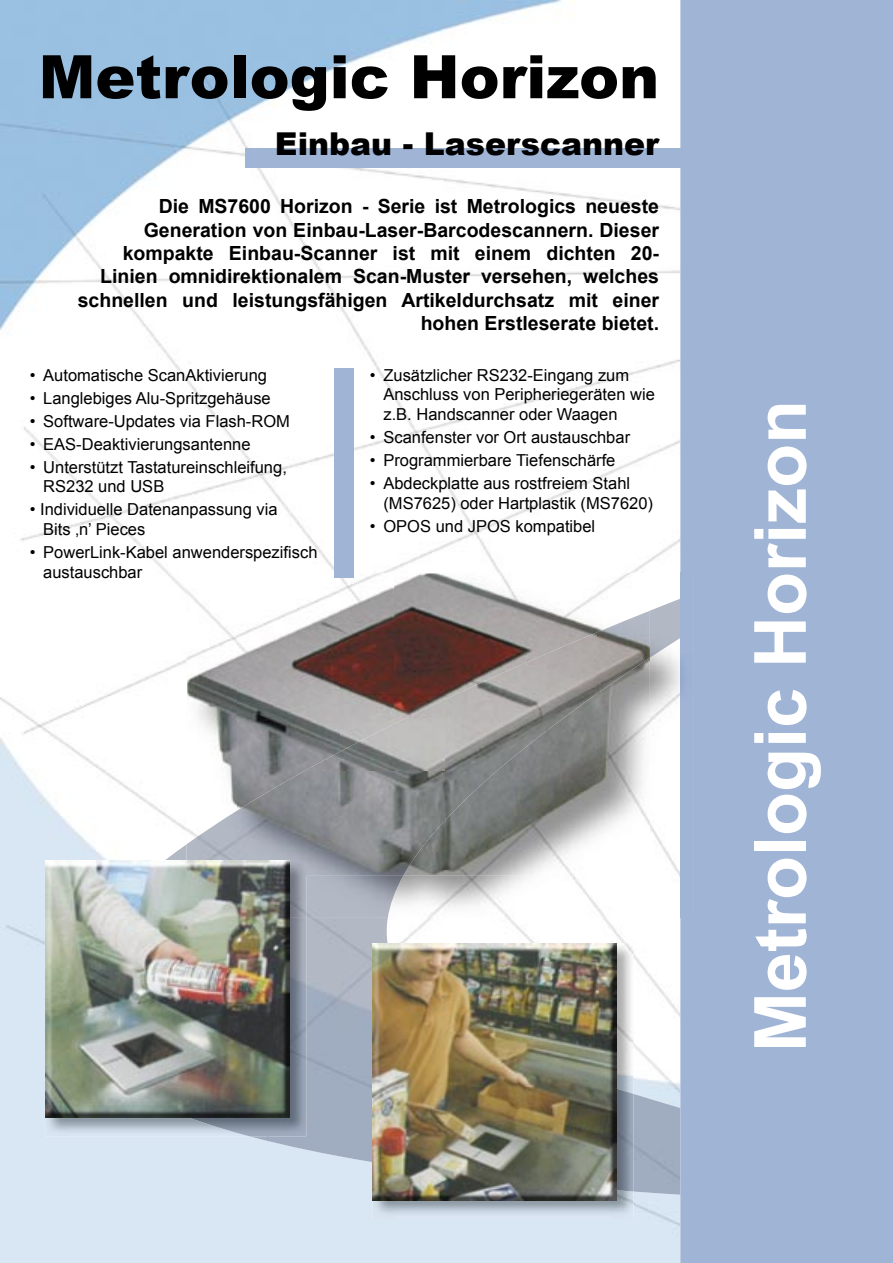
<style>
.page{position:relative;width:893px;height:1263px;background:#fff}
.page>*{position:absolute;margin:0;border:0;box-sizing:border-box;transform-origin:0 0}
.t1{font:700 72px "Arial";color:#fff}
.t2{font:900 60px "Arial";color:#000}
.t3{font:900 31.5px "Arial";color:#000}
.t4{font:700 19.5px/23.4px "Arial";color:#000;text-align:right}
.t5{font:16.5px/19.8px "Arial";color:#000}
</style>
<div class="page">
<img style="left:0;top:0;width:680px;height:1263px">
<img style="left:267px;top:918px;width:157px;height:277px">
<img style="left:633px;top:1044px;width:47px;height:151px">
<img style="left:216px;top:1136px;width:53px;height:9px">
<img style="left:165px;top:844px;width:22px;height:16px">
<div style="left:680px;top:0;width:213px;height:1263px;background:#a0b4d6"></div>
<div style="left:246px;top:148px;width:438px;height:19px;background:#a0b4d6"></div>
<img style="left:434px;top:870px;width:246px;height:48px">
<img style="left:650px;top:573px;width:30px;height:297px">
<img style="left:306px;top:875px;width:128px;height:43px">
<img style="left:650px;top:599px;width:30px;height:107px">
<div style="left:680px;top:573px;width:14px;height:345px;background:#a0b4d5"></div>
<img style="left:187px;top:573px;width:51px;height:196px">
<img style="left:393px;top:573px;width:257px;height:302px">
<img style="left:238px;top:573px;width:102px;height:196px">
<img style="left:340px;top:573px;width:53px;height:143px">
<img style="left:187px;top:769px;width:258px;height:106px">
<img style="left:444px;top:663px;width:103px;height:160px">
<img style="left:289px;top:716px;width:156px;height:54px">
<img style="left:546px;top:611px;width:53px;height:159px">
<img style="left:392px;top:663px;width:53px;height:54px">
<img style="left:598px;top:611px;width:52px;height:106px">
<img style="left:495px;top:611px;width:52px;height:53px">
<img style="left:0;top:860px;width:306px;height:276px">
<img style="left:289px;top:875px;width:17px;height:43px">
<img style="left:289px;top:860px;width:17px;height:15px">
<img style="left:45px;top:860px;width:244px;height:257px">
<img style="left:372px;top:1191px;width:261px;height:28px">
<img style="left:616px;top:943px;width:17px;height:248px">
<img style="left:372px;top:943px;width:244px;height:257px">
<div style="left:335px;top:368px;width:19px;height:210px;background:#a0b4d6"></div>
<h2 class="t2" style="left:39px;top:33px;width:622px">Metrologic Horizon</h2>
<h3 class="t3" style="left:275px;top:121px;width:386px">Einbau - Laserscanner</h3>
<p class="t4" style="left:78px;top:195px;width:583px">Die MS7600 Horizon - Serie ist Metrologics neueste Generation von Einbau-Laser-Barcodescannern. Dieser kompakte Einbau-Scanner ist mit einem dichten 20- Linien omnidirektionalem Scan-Muster versehen, welches schnellen und leistungsfähigen Artikeldurchsatz mit einer hohen Erstleserate bietet.</p>
<p class="t5" style="left:30px;top:365px;width:239px">• Automatische ScanAktivierung</p>
<p class="t5" style="left:30px;top:388px;width:242px">• Langlebiges Alu-Spritzgehäuse</p>
<p class="t5" style="left:30px;top:411px;width:262px">• Software-Updates via Flash-ROM</p>
<p class="t5" style="left:30px;top:434px;width:222px">• EAS-Deaktivierungsantenne</p>
<p class="t5" style="left:43px;top:457px;width:245px;text-indent:-14px">• Unterstützt Tastatureinschleifung,<br>RS232 und USB</p>
<p class="t5" style="left:43px;top:500px;width:236px;text-indent:-14px">• Individuelle Datenanpassung via<br>Bits ‚n’ Pieces</p>
<p class="t5" style="left:43px;top:543px;width:276px;text-indent:-14px">• PowerLink-Kabel anwenderspezifisch austauschbar</p>
<p class="t5" style="left:383px;top:365px;width:273px;text-indent:-14px">• Zusätzlicher RS232-Eingang zum<br>Anschluss von Peripheriegeräten wie z.B. Handscanner oder Waagen</p>
<p class="t5" style="left:370px;top:428px;width:262px">• Scanfenster vor Ort austauschbar</p>
<p class="t5" style="left:370px;top:451px;width:247px">• Programmierbare Tiefenschärfe</p>
<p class="t5" style="left:383px;top:474px;width:271px;text-indent:-14px">• Abdeckplatte aus rostfreiem Stahl (MS7625) oder Hartplastik (MS7620)</p>
<p class="t5" style="left:370px;top:516px;width:227px">• OPOS und JPOS kompatibel</p>
<h1 class="t1" style="left:733px;top:1052px;width:654px;rotate:-90deg">Metrologic Horizon</h1>
</div>
